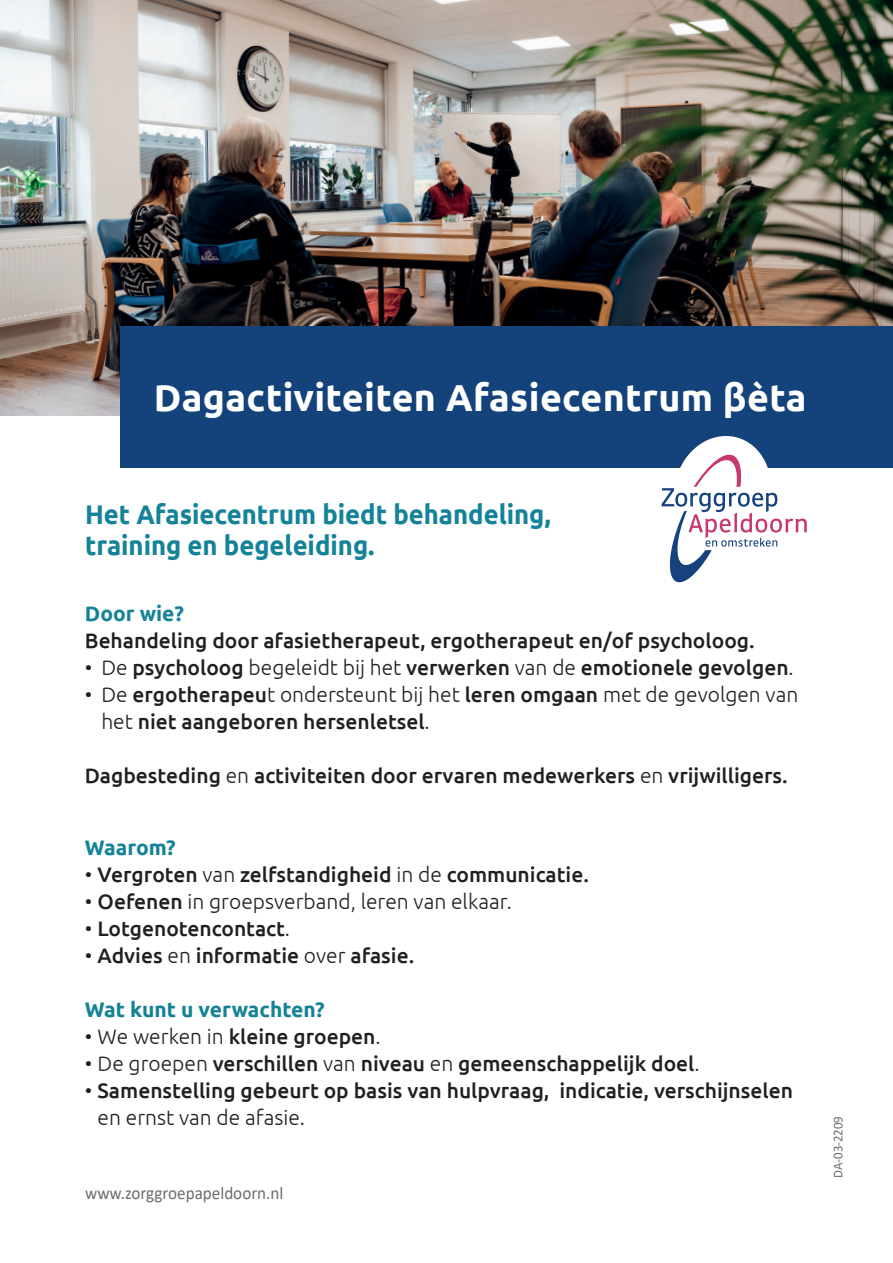
<style>
.page{position:relative;width:893px;height:1263px;background:#fff}
.page>*{position:absolute;margin:0;border:0;box-sizing:border-box;transform-origin:0 0}
.t1{font:700 37.5px "Ubuntu";letter-spacing:.01em;color:#fff}
.t2{font:700 27px/31.5px "Ubuntu";color:#148298;scale:.95 1}
.t3{font:500 21px/27px "Ubuntu";color:#231f20}
.t4{font:300 21px "Ubuntu";color:#231f20}
.t5{font:700 21px "Ubuntu";color:#148298}
.t6{font:18px "Calibri";color:#6c6d70;scale:.95 1}
.t7{font:13.5px "Calibri";color:#6c6d70;scale:.95 1}
.s1{font-weight:300}
.s2{font-weight:500}
</style>
<div class="page">
<img style="left:0;top:0;width:893px;height:415px">
<div style="left:120px;top:326px;width:773px;height:141px;background:#13437a"></div>
<svg style="left:662px;top:436px;width:145px;height:146px"></svg>
<h1 class="t1" style="left:154px;top:375px;width:654px">Dagactiviteiten Afasiecentrum βèta</h1>
<p class="t2" style="left:85px;top:498px;width:492px">Het Afasiecentrum biedt behandeling, training en begeleiding.</p>
<p class="t5" style="left:85px;top:601px;width:101px">Door wie?</p>
<p class="t3" style="left:85px;top:626px;width:671px">Behandeling door afasietherapeut, ergotherapeut en/of psycholoog.</p>
<p class="t3" style="left:85px;top:653px;width:710px"><span class="s1">• De</span> psycholoog <span class="s1">begeleidt bij het</span> verwerken <span class="s1">van de</span> emotionele gevolgen<span class="s1">.</span></p>
<p class="t3" style="left:101px;top:680px;width:698px;text-indent:-17px"><span class="s1">• De</span> ergotherapeu<span class="s1">t ondersteunt bij het</span> leren omgaan <span class="s1">met de gevolgen van het</span> niet aangeboren hersenletsel<span class="s1">.</span></p>
<p class="t3" style="left:85px;top:761px;width:704px">Dagbesteding <span class="s1">en</span> activiteiten door ervaren medewerkers <span class="s1">en</span> vrijwilligers.</p>
<p class="t5" style="left:85px;top:835px;width:92px">Waarom?</p>
<p class="t3" style="left:85px;top:860px;width:506px"><span class="s1">•</span> Vergroten <span class="s1">van</span> zelfstandigheid <span class="s1">in de</span> communicatie.</p>
<p class="t4" style="left:85px;top:889px;width:428px">• <span class="s2">Oefenen</span> in groepsverband, leren van elkaar.</p>
<p class="t3" style="left:85px;top:914px;width:207px"><span class="s1">•</span> Lotgenotencontact<span class="s1">.</span></p>
<p class="t3" style="left:85px;top:941px;width:331px"><span class="s1">•</span> Advies <span class="s1">en</span> informatie <span class="s1">over</span> afasie.</p>
<p class="t5" style="left:85px;top:997px;width:241px">Wat kunt u verwachten?</p>
<p class="t3" style="left:85px;top:1022px;width:297px"><span class="s1">• We werken in</span> kleine groepen<span class="s1">.</span></p>
<p class="t3" style="left:85px;top:1049px;width:616px"><span class="s1">• De groepen</span> verschillen <span class="s1">van</span> niveau <span class="s1">en</span> gemeenschappelijk doel<span class="s1">.</span></p>
<p class="t3" style="left:98px;top:1076px;width:697px;text-indent:-13px"><span class="s1">•</span> Samenstelling gebeurt op basis van hulpvraag, indicatie, verschijnselen <span class="s1">en ernst van de afasie.</span></p>
<p class="t6" style="left:85px;top:1180px;width:210px">www.zorggroepapeldoorn.nl</p>
<p class="t7" style="left:829px;top:1178px;width:67px;rotate:-90deg">DA-03-2209</p>
</div>
